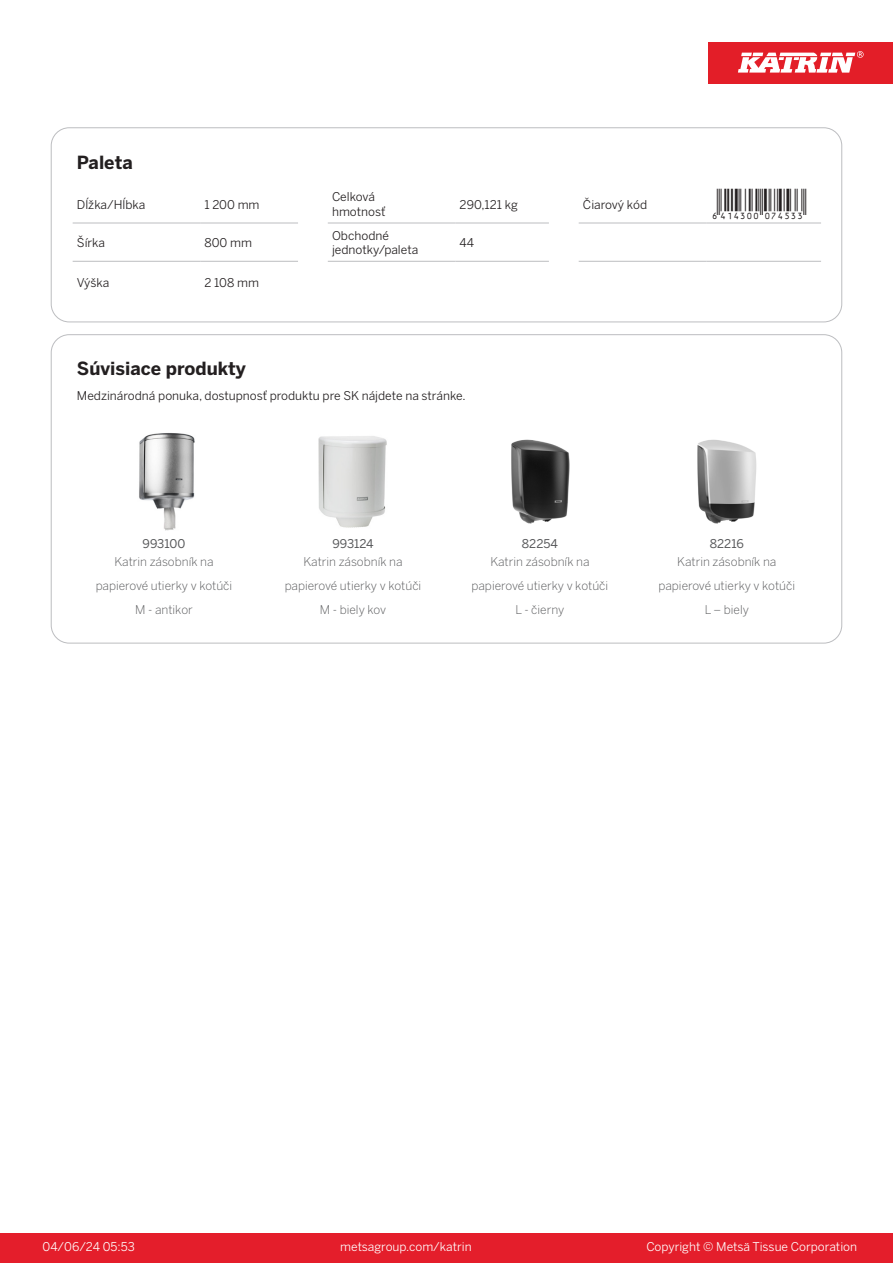
<style>
.page{position:relative;width:893px;height:1263px;background:#fff}
.page>*{position:absolute;margin:0;border:0;box-sizing:border-box;transform-origin:0 0}
.T_EAN{font:30px "Viisas EAN Matala";color:#231f20}
.T_TableHeader{font:700 18px "Benton Sans";color:#231f20}
.T_RelatedName{font:300 12px/24px "Benton Sans";color:#57585a;text-align:center}
.T_TableBody{font:12px "Benton Sans";color:#231f20}
.t1{font:12px "Benton Sans";color:#fff}
.T_RelatedCode{font:12px "Benton Sans";color:#57585a}
</style>
<div class="page">
<div style="left:0;top:1233px;width:893px;height:30px;background:#e41e2b"></div>
<div style="left:708px;top:43px;width:185px;height:41px;background:#e31e28"></div>
<svg style="left:738px;top:51px;width:126px;height:22px"></svg>
<hr style="left:73px;top:223px;width:127px;height:1px;background:#bcbdc0">
<hr style="left:200px;top:223px;width:98px;height:1px;background:#bcbdc0">
<hr style="left:328px;top:223px;width:127px;height:1px;background:#bcbdc0">
<hr style="left:455px;top:223px;width:94px;height:1px;background:#bcbdc0">
<hr style="left:579px;top:223px;width:127px;height:1px;background:#bcbdc0">
<hr style="left:706px;top:223px;width:115px;height:1px;background:#bcbdc0">
<hr style="left:73px;top:261px;width:127px;height:1px;background:#bcbdc0">
<hr style="left:200px;top:261px;width:98px;height:1px;background:#bcbdc0">
<hr style="left:328px;top:261px;width:127px;height:1px;background:#bcbdc0">
<hr style="left:455px;top:261px;width:94px;height:1px;background:#bcbdc0">
<hr style="left:579px;top:261px;width:127px;height:1px;background:#bcbdc0">
<hr style="left:706px;top:261px;width:115px;height:1px;background:#bcbdc0">
<div style="left:51px;top:128px;width:791px;height:194px;border:1px solid #bcbdc0;border-radius:18px"></div>
<img style="left:139px;top:433px;width:56px;height:97px">
<img style="left:318px;top:436px;width:69px;height:92px">
<img style="left:511px;top:439px;width:59px;height:85px">
<img style="left:697px;top:439px;width:60px;height:85px">
<p class="T_TableHeader" style="left:77px;top:151px;width:57px">Paleta</p>
<p class="T_TableBody" style="left:77px;top:197px;width:70px">Dĺžka/Hĺbka</p>
<p class="T_TableBody" style="left:204px;top:197px;width:57px">1 200 mm</p>
<p class="T_TableBody" style="left:77px;top:235px;width:30px">Šírka</p>
<p class="T_TableBody" style="left:204px;top:235px;width:49px">800 mm</p>
<p class="T_TableBody" style="left:77px;top:276px;width:34px">Výška</p>
<p class="T_TableBody" style="left:204px;top:276px;width:56px">2 108 mm</p>
<p class="T_TableBody" style="left:332px;top:190px;width:44px">Celková</p>
<p class="T_TableBody" style="left:332px;top:204px;width:55px">hmotnosť</p>
<p class="T_TableBody" style="left:332px;top:228px;width:58px">Obchodné</p>
<p class="T_TableBody" style="left:332px;top:243px;width:88px">jednotky/paleta</p>
<p class="T_TableBody" style="left:460px;top:197px;width:60px">290,121 kg</p>
<p class="T_TableBody" style="left:583px;top:197px;width:66px">Čiarový kód</p>
<p class="T_EAN" style="left:710px;top:188px;width:97px">*6414300074533*</p>
<p class="T_TableBody" style="left:460px;top:235px;width:16px">44</p>
<p class="T_TableHeader" style="left:77px;top:357px;width:171px">Súvisiace produkty</p>
<p class="T_TableBody" style="left:77px;top:388px;width:390px">Medzinárodná ponuka, dostupnosť produktu pre SK nájdete na stránke.</p>
<p class="T_RelatedCode" style="left:143px;top:537px;width:44px">993100</p>
<p class="T_RelatedCode" style="left:332px;top:537px;width:43px">993124</p>
<p class="T_RelatedCode" style="left:522px;top:537px;width:38px">82254</p>
<p class="T_RelatedCode" style="left:710px;top:537px;width:36px">82216</p>
<p class="T_RelatedName" style="left:96px;top:550px;width:138px">Katrin zásobník na papierové utierky v kotúči<br>M - antikor</p>
<p class="T_RelatedName" style="left:285px;top:550px;width:138px">Katrin zásobník na papierové utierky v kotúči<br>M - biely kov</p>
<p class="T_RelatedName" style="left:472px;top:550px;width:138px">Katrin zásobník na papierové utierky v kotúči<br>L - čierny</p>
<p class="T_RelatedName" style="left:658px;top:550px;width:138px">Katrin zásobník na papierové utierky v kotúči<br>L – biely</p>
<p class="t1" style="left:43px;top:1239px;width:94px">04/06/24 05:53</p>
<p class="t1" style="left:340px;top:1239px;width:133px">metsagroup.com/katrin</p>
<p class="t1" style="left:646px;top:1239px;width:212px">Copyright © Metsä Tissue Corporation</p>
</div>
